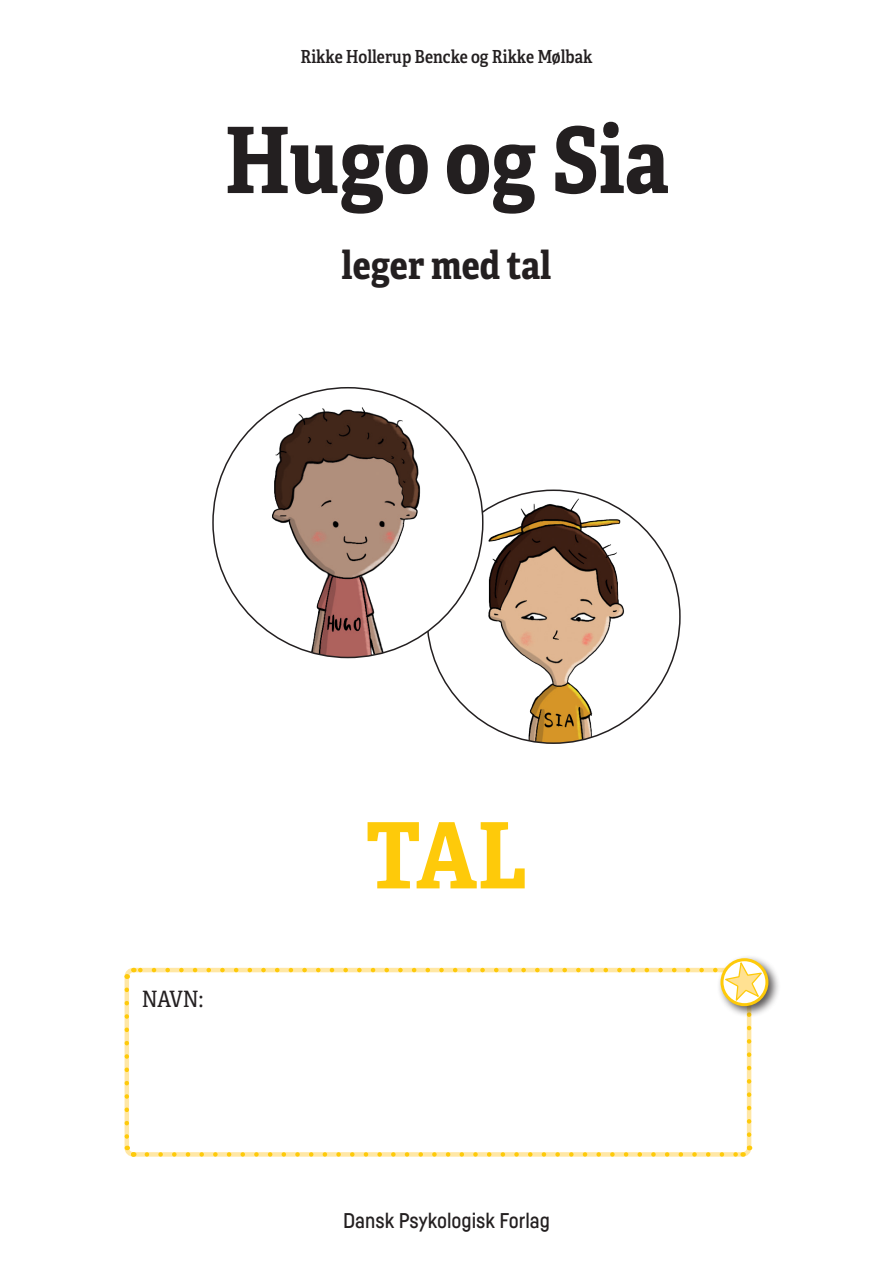
<style>
.page{position:relative;width:893px;height:1263px;background:#fff}
.page>*{position:absolute;margin:0;border:0;box-sizing:border-box;transform-origin:0 0}
.Overskrift_2023{font:700 91.5px "Adelle Condensed";color:#231f20}
.Overskrift_2023-2{font:700 91.5px "Adelle Condensed";color:#feca0a}
.Overskrift_2023-3{font:700 39px "Adelle Condensed";color:#231f20}
.opgave_tekst{font:22.5px "Adelle Condensed";color:#231f20}
.t1{font:500 21px "Fabrikat";color:#231f20}
.Overskrift_2023-4{font:18px "Adelle Condensed Sb";color:#231f20}
</style>
<div class="page">
<div style="left:717px;top:955px;width:64px;height:63px;background:#231f20;opacity:.75"></div>
<div style="left:720px;top:958px;width:48px;height:48px;border:3px solid #feca0a;border-radius:50%"></div>
<svg style="left:124px;top:961px;width:640px;height:196px"></svg>
<img style="left:427px;top:490px;width:253px;height:253px;border-radius:126px">
<img style="left:213px;top:388px;width:270px;height:269px;border-radius:135px">
<p class="Overskrift_2023-4" style="left:300px;top:43px;width:293px">Rikke Hollerup Bencke og Rikke Mølbak</p>
<p class="Overskrift_2023" style="left:224px;top:93px;width:446px">Hugo og Sia</p>
<p class="Overskrift_2023-3" style="left:342px;top:236px;width:211px">leger med tal</p>
<p class="opgave_tekst" style="left:142px;top:983px;width:63px">NAVN:</p>
<p class="Overskrift_2023-2" style="left:366px;top:788px;width:163px">TAL</p>
<p class="t1" style="left:343px;top:1208px;width:208px">Dansk Psykologisk Forlag</p>
</div>
